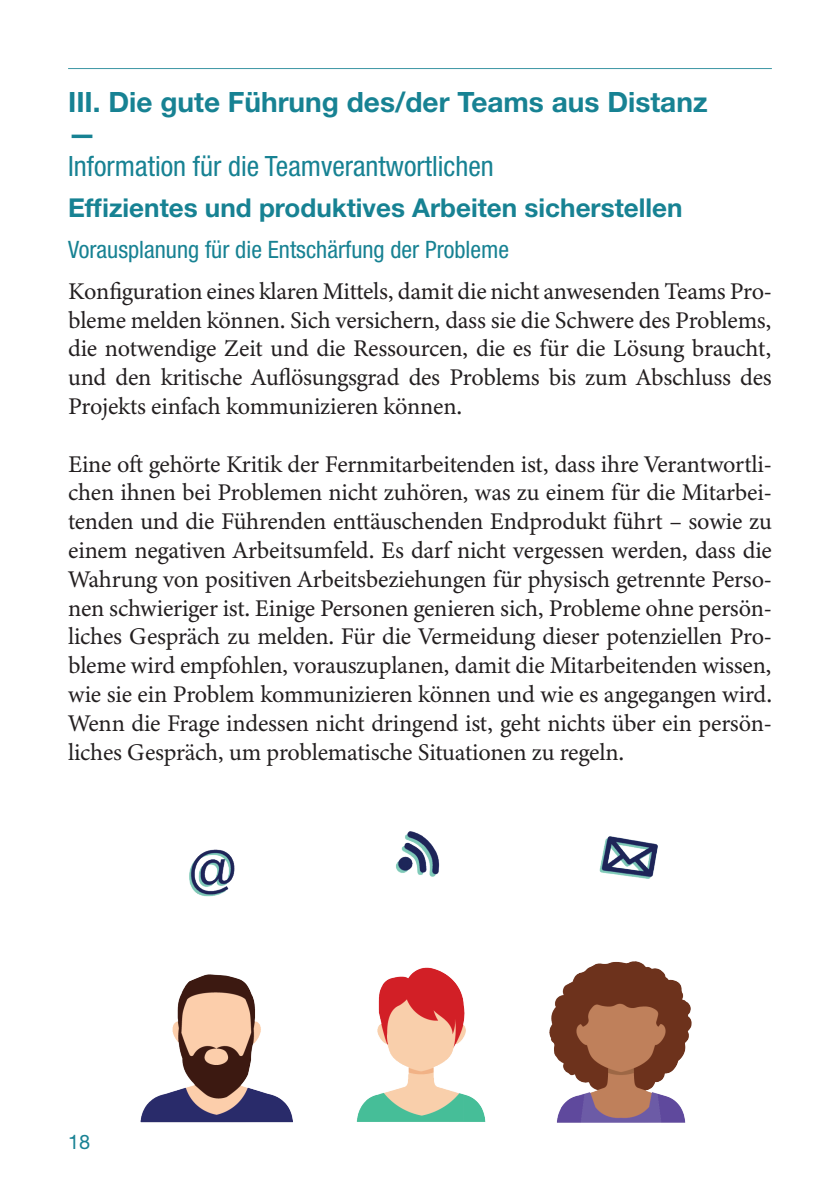
<style>
.page{position:relative;width:840px;height:1191px;background:#fff}
.page>*{position:absolute;margin:0;border:0;box-sizing:border-box;transform-origin:0 0}
.t1{font:700 28px/32px "Helvetica Neue LT Std";color:#178293}
.t2{font:condensed 28px "Helvetica Neue LT Std";color:#178293}
.t3{font:700 26px "Helvetica Neue LT Std";color:#178293}
.t4{font:24px/28.8px "Minion Variable Concept";letter-spacing:-.01em;color:#231f20;text-align:justify}
.t5{font:condensed 24px "Helvetica Neue LT Std";color:#178293}
.t6{font:20px "Helvetica Neue LT Std";color:#188294}
</style>
<div class="page">
<img style="left:189px;top:849px;width:46px;height:47px">
<img style="left:599px;top:836px;width:59px;height:43px">
<img style="left:396px;top:831px;width:44px;height:46px">
<img style="left:140px;top:961px;width:552px;height:162px">
<hr style="left:68px;top:68px;width:703px;height:1px;background:#178293">
<p class="t1" style="left:68px;top:86px;width:640px">III. Die gute Führung des/der Teams aus Distanz —</p>
<p class="t2" style="left:68px;top:150px;width:427px">Information für die Teamverantwortlichen</p>
<p class="t3" style="left:68px;top:192px;width:615px">Effizientes und produktives Arbeiten sicherstellen</p>
<p class="t5" style="left:68px;top:235px;width:442px">Vorausplanung für die Entschärfung der Probleme</p>
<p class="t4" style="left:68px;top:276px;width:704px">Konfiguration eines klaren Mittels, damit die nicht anwesenden Teams Pro&shy;bleme melden können. Sich versichern, dass sie die Schwere des Problems, die notwendige Zeit und die Ressourcen, die es für die Lösung braucht, und den kritische Auflösungsgrad des Problems bis zum Abschluss des Projekts einfach kommunizieren können.</p>
<p class="t4" style="left:68px;top:449px;width:704px">Eine oft gehörte Kritik der Fernmitarbeitenden ist, dass ihre Verantwortli&shy;chen ihnen bei Problemen nicht zuhören, was zu einem für die Mitarbei&shy;tenden und die Führenden enttäuschenden Endprodukt führt – sowie zu einem negativen Arbeitsumfeld. Es darf nicht vergessen werden, dass die Wahrung von positiven Arbeitsbeziehungen für physisch getrennte Perso&shy;nen schwieriger ist. Einige Personen genieren sich, Probleme ohne persön&shy;liches Gespräch zu melden. Für die Vermeidung dieser potenziellen Pro&shy;bleme wird empfohlen, vorauszuplanen, damit die Mitarbeitenden wissen, wie sie ein Problem kommunizieren können und wie es angegangen wird.<br>Wenn die Frage indessen nicht dringend ist, geht nichts über ein persön&shy;liches Gespräch, um problematische Situationen zu regeln.</p>
<p class="t6" style="left:68px;top:1129px;width:24px">18</p>
</div>
